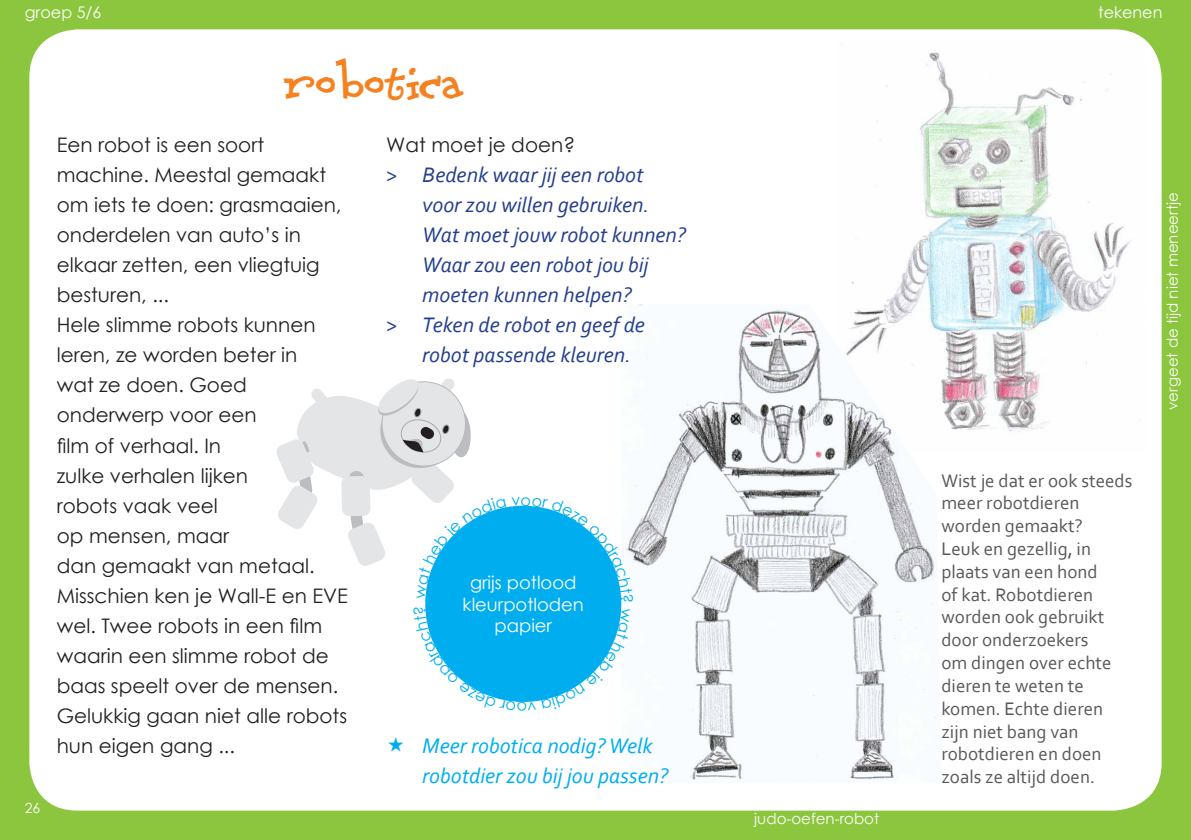
<style>
.page{position:relative;width:1191px;height:840px;background:#fff}
.page>*{position:absolute;margin:0;border:0;box-sizing:border-box;transform-origin:0 0}
.Opdrachttitel_oranje{font:48px "Scrubadoo";color:#f58220}
.Opdrachttekst{font:italic 22px/30px "Corbel";color:#253f8e}
.Opdrachttekst_2{font:italic 22px/30px "Corbel";color:#00aeef}
.Inleidingtekst{font:20px/30px "Century Gothic";color:#231f20}
.Voorbeeldtxt{font:19px/22.8px "Corbel";color:#57585a}
.Benodigdheden{font:18px "Century Gothic";color:#fff}
.t1{font:16px "Century Gothic";color:#fff}
.Foto_s{font:15px "Century Gothic";color:#fff}
.t2{font:14px "Century Gothic";color:#fff}
</style>
<div class="page">
<div style="left:0;top:0;width:1191px;height:839px;background:#8bc63e"></div>
<div style="left:29px;top:29px;width:1132px;height:781px;background:#fff;border-radius:48px"></div>
<img style="left:841px;top:44px;width:290px;height:388px">
<img style="left:633px;top:304px;width:308px;height:478px">
<svg style="left:276px;top:378px;width:357px;height:324px"></svg>
<p class="t1" style="left:25px;top:1px;width:78px">groep 5/6</p>
<p class="Opdrachttitel_oranje" style="left:284px;top:53px;width:182px">robotica</p>
<p class="Inleidingtekst" style="left:57px;top:129px;width:286px">Een robot is een soort machine. Meestal gemaakt om iets te doen: grasmaaien, onderdelen van auto’s in elkaar zetten, een vliegtuig besturen, ...</p>
<p class="Inleidingtekst" style="left:57px;top:309px;width:293px">Hele slimme robots kunnen leren, ze worden beter in<br>wat ze doen. Goed onderwerp voor een<br>film of verhaal. In<br>zulke verhalen lijken<br>robots vaak veel<br>op mensen, maar<br>dan gemaakt van metaal.<br>Misschien ken je Wall-E en EVE wel. Twee robots in een film waarin een slimme robot de baas speelt over de mensen.<br>Gelukkig gaan niet alle robots hun eigen gang ...</p>
<p class="t2" style="left:25px;top:797px;width:17px">26</p>
<p class="Inleidingtekst" style="left:386px;top:129px;width:190px">Wat moet je doen?</p>
<p class="Opdrachttekst" style="left:422px;top:159px;width:265px;text-indent:-36px">&gt; Bedenk waar jij een robot voor zou willen gebruiken.<br>Wat moet jouw robot kunnen?<br>Waar zou een robot jou bij moeten kunnen helpen?</p>
<p class="Opdrachttekst" style="left:422px;top:309px;width:224px;text-indent:-36px">&gt; Teken de robot en geef de robot passende kleuren.</p>
<p class="Benodigdheden" style="left:470px;top:569px;width:108px">grijs potlood</p>
<p class="Benodigdheden" style="left:462px;top:591px;width:123px">kleurpotloden</p>
<p class="Benodigdheden" style="left:494px;top:612px;width:59px">papier</p>
<p class="Opdrachttekst_2" style="left:422px;top:729px;width:247px">Meer robotica nodig? Welk robotdier zou bij jou passen?</p>
<p class="t1" style="left:1098px;top:1px;width:66px">tekenen</p>
<p class="Foto_s" style="left:754px;top:807px;width:126px">judo-oefen-robot</p>
<p class="Voorbeeldtxt" style="left:941px;top:468px;width:192px">Wist je dat er ook steeds meer robotdieren worden gemaakt?</p>
<p class="Voorbeeldtxt" style="left:941px;top:536px;width:172px">Leuk en gezellig, in plaats van een hond of kat. Robotdieren worden ook gebruikt door onderzoekers om dingen over echte dieren te weten te komen. Echte dieren zijn niet bang van robotdieren en doen zoals ze altijd doen.</p>
<p class="Foto_s" style="left:1162px;top:409px;width:219px;rotate:-90deg">vergeet de tijd niet meneertje</p>
</div>
